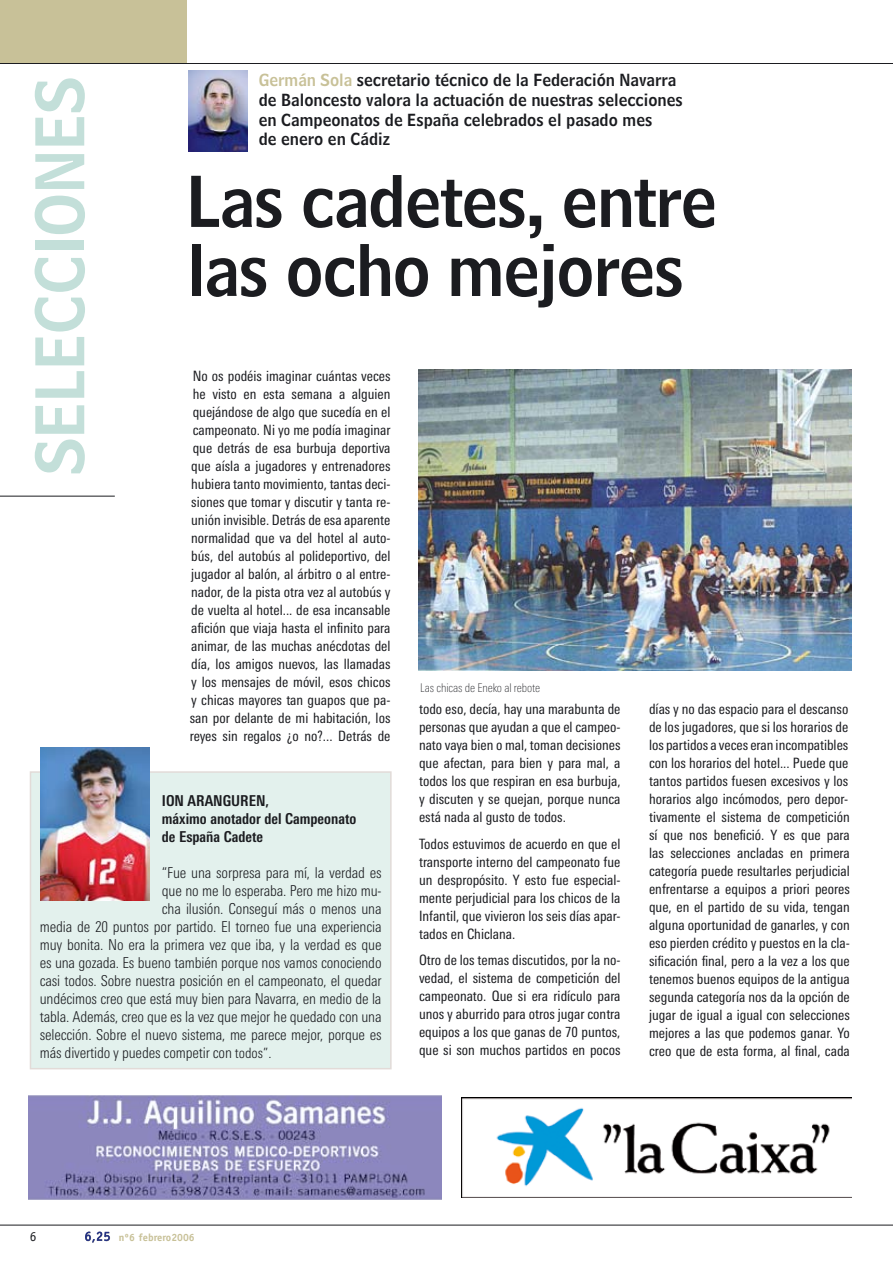
<style>
.page{position:relative;width:893px;height:1263px;background:#fff}
.page>*{position:absolute;margin:0;border:0;box-sizing:border-box;transform-origin:0 0}
.t1{font:69px/69px "Bell Centennial BT Name And Number";letter-spacing:-.02em;color:#1b1c20}
.t2{font:66px "Bell Centennial BT Name And Number";letter-spacing:-.01em;color:#c3dfd9}
.t3{font:16.5px/19.8px "Bell Centennial BT Name And Number";color:#1b1c20}
.t4{font:300 condensed 15px "Linotype Univers";letter-spacing:-.01em;color:#1b1c20}
.t5{font:700 condensed 15px/18px "Linotype Univers";color:#1b1c20}
.t6{font:condensed 14.25px/18px "Linotype Univers";color:#1b1c20;text-align:justify}
.t7{font:100 condensed 12px "Linotype Univers";letter-spacing:-.01em;color:#1b1c20}
.t8{font:700 10.5px "Officina Sans";color:#c8c198}
.s1{color:#c8c198}
.s2{font-size:14.25px}
</style>
<div class="page">
<div style="left:0;top:0;width:187px;height:64px;background:#c8c198"></div>
<hr style="left:0;top:63px;width:893px;height:1px;background:#1b1c20">
<hr style="left:0;top:1225px;width:893px;height:1px;background:#1b1c20">
<svg style="left:85px;top:1231px;width:25px;height:12px"></svg>
<img style="left:29px;top:1095px;width:412px;height:105px">
<img style="left:462px;top:1097px;width:390px;height:101px">
<div style="left:30px;top:772px;width:361px;height:297px;background:#e3f1ed"></div>
<div style="left:30px;top:771px;width:362px;height:298px;border:2px solid #e2dbd8"></div>
<img style="left:189px;top:71px;width:58px;height:81px">
<img style="left:40px;top:748px;width:110px;height:153px">
<hr style="left:0;top:496px;width:115px;height:1px;background:#1b1c20">
<img style="left:418px;top:370px;width:433px;height:300px">
<p class="t3" style="left:259px;top:70px;width:426px"><span class="s1">Germán Sola</span> secretario técnico de la Federación Navarra de Baloncesto valora la actuación de nuestras selecciones en Campeonatos de España celebrados el pasado mes<br>de enero en Cádiz</p>
<h1 class="t1" style="left:186px;top:166px;width:532px">Las cadetes, entre las ocho mejores</h1>
<h2 class="t2" style="left:18px;top:475px;width:400px;rotate:-90deg">SELECCIONES</h2>
<p class="t6" style="left:190px;top:367px;width:202px">No os podéis imaginar cuántas veces he visto en esta semana a alguien quejándose de algo que sucedía en el campeonato. Ni yo me podía imaginar que detrás de esa burbuja deportiva que aísla a jugadores y entrenadores hubiera tanto movimiento, tantas deci&shy;siones que tomar y discutir y tanta re&shy;unión invisible. Detrás de esa aparente normalidad que va del hotel al auto&shy;bús, del autobús al polideportivo, del jugador al balón, al árbitro o al entre&shy;nador, de la pista otra vez al autobús y de vuelta al hotel... de esa incansable afición que viaja hasta el infinito para animar, de las muchas anécdotas del día, los amigos nuevos, las llamadas y los mensajes de móvil, esos chicos y chicas mayores tan guapos que pa&shy;san por delante de mi habitación, los reyes sin regalos ¿o no?... Detrás de</p>
<p class="t7" style="left:420px;top:681px;width:121px">Las chicas de Eneko al rebote</p>
<p class="t6" style="left:419px;top:700px;width:203px">todo eso, decía, hay una marabunta de personas que ayudan a que el campeo&shy;nato vaya bien o mal, toman decisiones que afectan, para bien y para mal, a todos los que respiran en esa burbuja, y discuten y se quejan, porque nunca está nada al gusto de todos.</p>
<p class="t6" style="left:419px;top:834px;width:203px">Todos estuvimos de acuerdo en que el transporte interno del campeonato fue un despropósito. Y esto fue especial&shy;mente perjudicial para los chicos de la Infantil, que vivieron los seis días apar&shy;tados en Chiclana.</p>
<p class="t6" style="left:419px;top:951px;width:203px">Otro de los temas discutidos, por la no&shy;vedad, el sistema de competición del campeonato. Que si era ridículo para unos y aburrido para otros jugar contra equipos a los que ganas de 70 puntos, que si son muchos partidos en pocos</p>
<p class="t6" style="left:649px;top:700px;width:202px">días y no das espacio para el descanso de los jugadores, que si los horarios de los partidos a veces eran incompatibles con los horarios del hotel... Puede que tantos partidos fuesen excesivos y los horarios algo incómodos, pero depor&shy;tivamente el sistema de competición sí que nos benefició. Y es que para las selecciones ancladas en primera categoría puede resultarles perjudicial enfrentarse a equipos a priori peores que, en el partido de su vida, tengan alguna oportunidad de ganarles, y con eso pierden crédito y puestos en la cla&shy;sificación final, pero a la vez a los que tenemos buenos equipos de la antigua segunda categoría nos da la opción de jugar de igual a igual con selecciones mejores a las que podemos ganar. Yo creo que de esta forma, al final, cada</p>
<p class="t5" style="left:162px;top:791px;width:196px">ION ARANGUREN,<br>máximo anotador del Campeonato de España Cadete</p>
<p class="t4" style="left:162px;top:864px;width:221px">“Fue una sorpresa para mí, la verdad es</p>
<p class="t4" style="left:162px;top:882px;width:221px">que no me lo esperaba. Pero me hizo mu-</p>
<p class="t4" style="left:162px;top:900px;width:221px">cha ilusión. Conseguí más o menos una</p>
<p class="t4" style="left:40px;top:918px;width:343px">media de 20 puntos por partido. El torneo fue una experiencia</p>
<p class="t4" style="left:40px;top:936px;width:343px">muy bonita. No era la primera vez que iba, y la verdad es que</p>
<p class="t4" style="left:40px;top:954px;width:343px">es una gozada. Es bueno también porque nos vamos conociendo</p>
<p class="t4" style="left:40px;top:972px;width:343px">casi todos. Sobre nuestra posición en el campeonato, el quedar</p>
<p class="t4" style="left:40px;top:990px;width:343px">undécimos creo que está muy bien para Navarra, en medio de la</p>
<p class="t4" style="left:40px;top:1008px;width:343px">tabla. Además, creo que es la vez que mejor he quedado con una</p>
<p class="t4" style="left:40px;top:1026px;width:343px">selección. Sobre el nuevo sistema, me parece mejor, porque es</p>
<p class="t4" style="left:40px;top:1044px;width:233px">más divertido y puedes competir con <span class="s2">todos”.</span></p>
<p class="t8" style="left:119px;top:1231px;width:77px">nº6 febrero2006</p>
</div>
